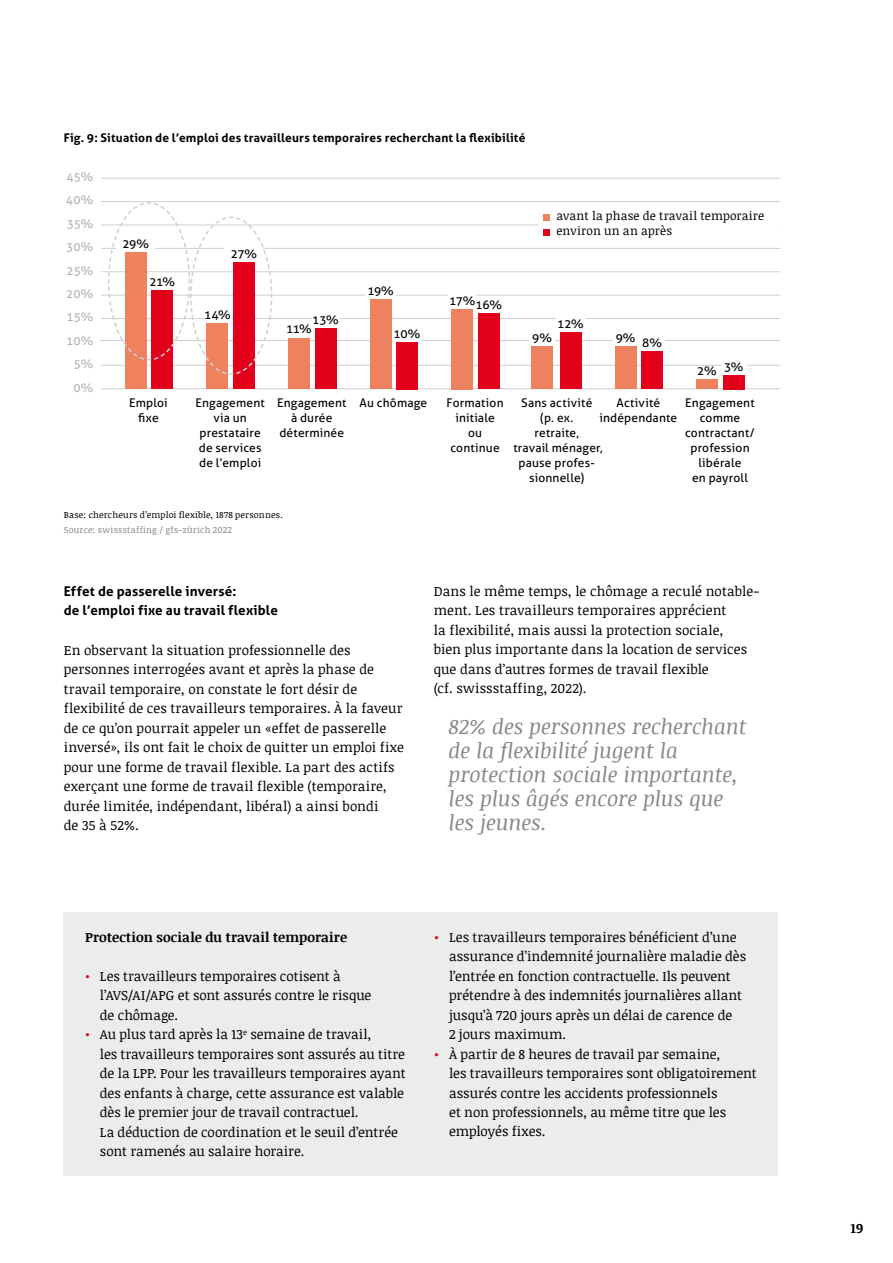
<style>
.page{position:relative;width:893px;height:1263px;background:#fff}
.page>*{position:absolute;margin:0;border:0;box-sizing:border-box;transform-origin:0 0}
.t1{font:italic 21px/24px "Noticia Text";letter-spacing:-.005em;color:#868789}
.t2{font:13.5px/19.5px "Noticia Text";color:#000}
.t3{font:700 13.5px/19.5px "Aller";letter-spacing:.01em;color:#000}
.t4{font:700 13.5px "Noticia Text";letter-spacing:.01em;color:#000}
.t5{font:12px/15px "Aller";letter-spacing:.015em;color:#000;text-align:center}
.t6{font:700 12px "Aller";letter-spacing:.015em;color:#000}
.t7{font:12px/15px "Noticia Text";letter-spacing:.015em;color:#000}
.t8{font:12px/23.4px "Aller";letter-spacing:.005em;color:#b1b3b4;text-align:right}
.t9{font:9px "Noticia Text";letter-spacing:.025em;color:#000}
.t10{font:9px "Noticia Text";letter-spacing:.03em;color:#868789}
.s1{color:#e2001a}
</style>
<div class="page">
<hr style="left:101px;top:388px;width:679px;height:1px;background:#cfd0d1">
<hr style="left:101px;top:365px;width:679px;height:1px;background:#cfd0d1">
<hr style="left:100px;top:340px;width:679px;height:1px;background:#cfd0d1">
<hr style="left:101px;top:318px;width:679px;height:1px;background:#cfd0d1">
<hr style="left:101px;top:295px;width:679px;height:1px;background:#cfd0d1">
<hr style="left:101px;top:271px;width:679px;height:1px;background:#cfd0d1">
<hr style="left:101px;top:248px;width:679px;height:1px;background:#cfd0d1">
<hr style="left:101px;top:225px;width:679px;height:1px;background:#cfd0d1">
<hr style="left:101px;top:201px;width:679px;height:1px;background:#cfd0d1">
<hr style="left:101px;top:178px;width:679px;height:1px;background:#cfd0d1">
<div style="left:539px;top:206px;width:241px;height:34px;background:#fff"></div>
<svg style="left:544px;top:214px;width:6px;height:6px"></svg>
<svg style="left:544px;top:229px;width:6px;height:6px"></svg>
<div style="left:365px;top:282px;width:31px;height:17px;background:#fff"></div>
<div style="left:613px;top:329px;width:25px;height:17px;background:#fff"></div>
<div style="left:125px;top:252px;width:21px;height:137px;background:#ee825f"></div>
<div style="left:207px;top:323px;width:21px;height:66px;background:#ee825f"></div>
<div style="left:288px;top:337px;width:22px;height:52px;background:#ee825f"></div>
<div style="left:370px;top:299px;width:21px;height:90px;background:#ee825f"></div>
<div style="left:452px;top:309px;width:21px;height:80px;background:#ee825f"></div>
<div style="left:531px;top:346px;width:22px;height:43px;background:#ee825f"></div>
<div style="left:615px;top:347px;width:21px;height:42px;background:#ee825f"></div>
<div style="left:697px;top:380px;width:21px;height:9px;background:#ee825f"></div>
<div style="left:152px;top:290px;width:21px;height:99px;background:#e2001a"></div>
<div style="left:233px;top:262px;width:22px;height:127px;background:#e2001a"></div>
<div style="left:315px;top:328px;width:21px;height:61px;background:#e2001a"></div>
<div style="left:397px;top:342px;width:21px;height:47px;background:#e2001a"></div>
<div style="left:478px;top:314px;width:21px;height:75px;background:#e2001a"></div>
<div style="left:560px;top:332px;width:21px;height:57px;background:#e2001a"></div>
<div style="left:641px;top:351px;width:22px;height:38px;background:#e2001a"></div>
<div style="left:723px;top:375px;width:21px;height:14px;background:#e2001a"></div>
<div style="left:312px;top:310px;width:27px;height:18px;background:#fff"></div>
<div style="left:393px;top:324px;width:28px;height:18px;background:#fff"></div>
<div style="left:556px;top:316px;width:29px;height:16px;background:#fff"></div>
<div style="left:639px;top:335px;width:26px;height:16px;background:#fff"></div>
<div style="left:721px;top:358px;width:26px;height:17px;background:#fff"></div>
<svg style="left:107px;top:202px;width:166px;height:173px"></svg>
<div style="left:449px;top:292px;width:27px;height:17px;background:#fff"></div>
<div style="left:529px;top:330px;width:26px;height:16px;background:#fff"></div>
<div style="left:64px;top:912px;width:714px;height:264px;background:#ebeded"></div>
<p class="t6" style="left:64px;top:130px;width:463px">Fig. 9: Situation de l’emploi des travailleurs temporaires recherchant la flexibilité</p>
<p class="t8" style="left:66px;top:165px;width:29px">45%<br>40%<br>35%<br>30%<br>25%<br>20%<br>15%<br>10%<br>5%<br>0%</p>
<p class="t5" style="left:129px;top:395px;width:40px">Emploi fixe</p>
<p class="t5" style="left:195px;top:395px;width:71px">Engagement via un prestataire de services de l’emploi</p>
<p class="t5" style="left:277px;top:395px;width:71px">Engagement à durée déterminée</p>
<p class="t5" style="left:360px;top:395px;width:69px">Au chômage</p>
<p class="t5" style="left:447px;top:395px;width:59px">Formation initiale<br>ou continue</p>
<p class="t5" style="left:513px;top:395px;width:91px">Sans activité<br>(p. ex.<br>retraite,<br>travail ménager, pause profes&shy;sionnelle)</p>
<p class="t7" style="left:556px;top:208px;width:209px">avant la phase de travail temporaire environ un an après</p>
<p class="t5" style="left:122px;top:236px;width:28px">29%</p>
<p class="t5" style="left:231px;top:246px;width:28px">27%</p>
<p class="t5" style="left:149px;top:274px;width:27px">21%</p>
<p class="t5" style="left:367px;top:283px;width:28px">19%</p>
<p class="t5" style="left:449px;top:293px;width:28px">17%</p>
<p class="t5" style="left:476px;top:297px;width:28px">16%</p>
<p class="t5" style="left:204px;top:307px;width:28px">14%</p>
<p class="t5" style="left:312px;top:312px;width:28px">13%</p>
<p class="t5" style="left:557px;top:316px;width:28px">12%</p>
<p class="t5" style="left:286px;top:321px;width:27px">11%</p>
<p class="t5" style="left:394px;top:326px;width:28px">10%</p>
<p class="t5" style="left:532px;top:330px;width:21px">9%</p>
<p class="t5" style="left:616px;top:330px;width:21px">9%</p>
<p class="t5" style="left:642px;top:335px;width:21px">8%</p>
<p class="t5" style="left:724px;top:359px;width:21px">3%</p>
<p class="t5" style="left:697px;top:363px;width:21px">2%</p>
<p class="t5" style="left:599px;top:395px;width:79px">Activité indépendante</p>
<p class="t5" style="left:685px;top:395px;width:71px">Engagement comme contractant/ profession libérale<br>en payroll</p>
<p class="t9" style="left:64px;top:509px;width:221px">Base: chercheurs d’emploi flexible, 1878 personnes.</p>
<p class="t10" style="left:64px;top:524px;width:170px">Source: swissstaffing / gfs-zürich 2022</p>
<p class="t3" style="left:64px;top:581px;width:216px">Effet de passerelle inversé:<br>de l’emploi fixe au travail flexible</p>
<p class="t2" style="left:64px;top:640px;width:342px">En observant la situation professionnelle des personnes interrogées avant et après la phase de travail temporaire, on constate le fort désir de flexibilité de ces travailleurs temporaires. À la faveur de ce qu’on pourrait appeler un «effet de passerelle inversé», ils ont fait le choix de quitter un emploi fixe pour une forme de travail flexible. La part des actifs exerçant une forme de travail flexible (temporaire, durée limitée, indépendant, libéral) a ainsi bondi<br>de 35 à 52%.</p>
<p class="t2" style="left:434px;top:581px;width:327px">Dans le même temps, le chômage a reculé notable&shy;ment. Les travailleurs temporaires apprécient<br>la flexibilité, mais aussi la protection sociale,<br>bien plus importante dans la location de services que dans d’autres formes de travail flexible<br>(cf. swissstaffing, 2022).</p>
<h1 class="t1" style="left:449px;top:714px;width:299px">82% des personnes recherchant de la flexibilité jugent la protection sociale importante, les plus âgés encore plus que les jeunes.</h1>
<p class="t4" style="left:85px;top:927px;width:264px">Protection sociale du travail temporaire</p>
<p class="t2" style="left:100px;top:966px;width:273px;text-indent:-15px"><span class="s1">•</span> Les travailleurs temporaires cotisent à l’AVS/AI/APG et sont assurés contre le risque de chômage.</p>
<p class="t2" style="left:100px;top:1024px;width:307px;text-indent:-15px"><span class="s1">•</span> Au plus tard après la 13<sup>e</sup> semaine de travail,<br>les travailleurs temporaires sont assurés au titre de la LPP. Pour les travailleurs temporaires ayant des enfants à charge, cette assurance est valable dès le premier jour de travail contractuel.<br>La déduction de coordination et le seuil d’entrée sont ramenés au salaire horaire.</p>
<p class="t2" style="left:449px;top:926px;width:299px;text-indent:-15px"><span class="s1">•</span> Les travailleurs temporaires bénéficient d’une assurance d’indemnité journalière maladie dès l’entrée en fonction contractuelle. Ils peuvent prétendre à des indemnités journalières allant jusqu’à 720 jours après un délai de carence de<br>2 jours maximum.</p>
<p class="t2" style="left:449px;top:1043px;width:309px;text-indent:-15px"><span class="s1">•</span> À partir de 8 heures de travail par semaine,<br>les travailleurs temporaires sont obligatoirement assurés contre les accidents professionnels<br>et non professionnels, au même titre que les employés fixes.</p>
<p class="t4" style="left:850px;top:1219px;width:14px">19</p>
</div>
